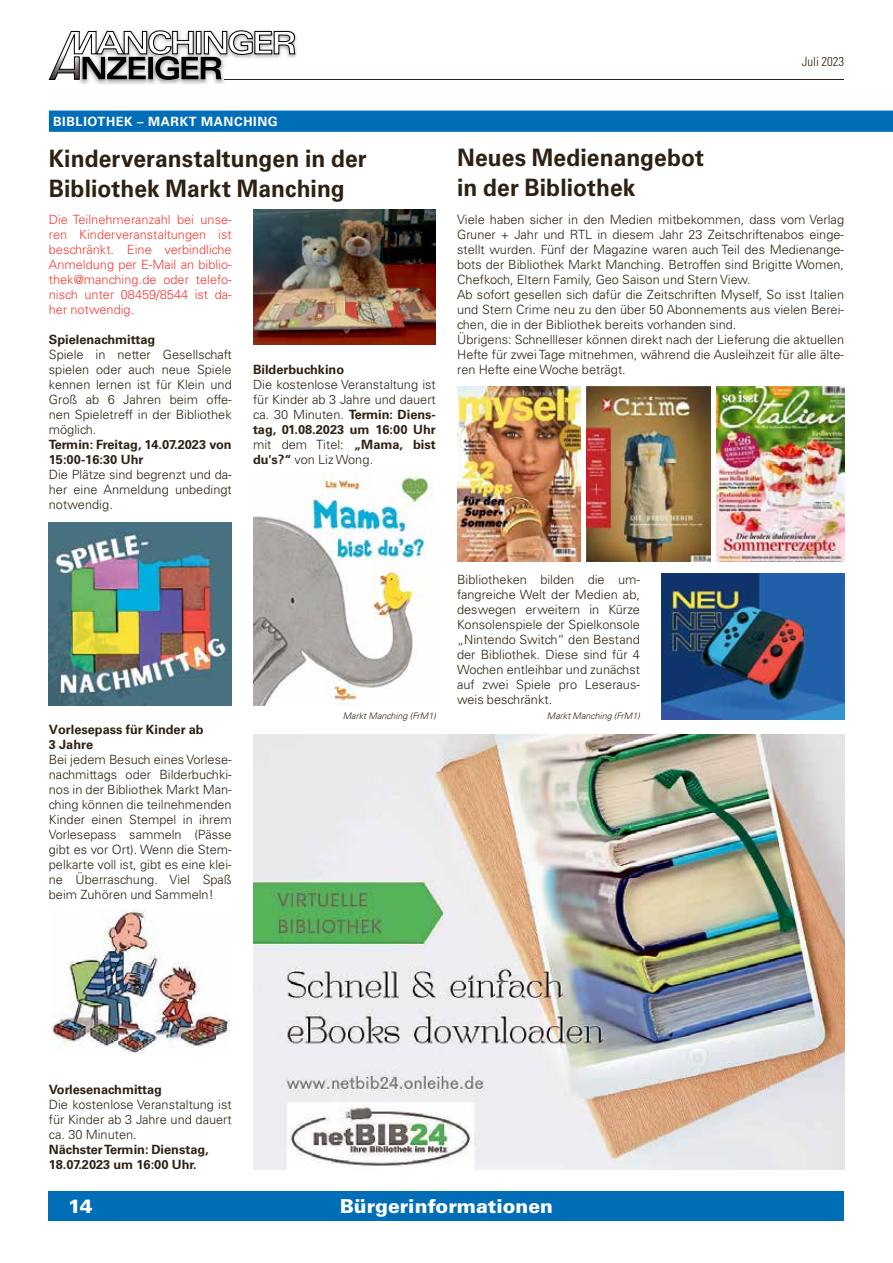
<style>
.page{position:relative;width:893px;height:1263px;background:#fff}
.page>*{position:absolute;margin:0;border:0;box-sizing:border-box;transform-origin:0 0}
.t1{font:700 24px/30px "Univers LT Std";letter-spacing:.005em;color:#2e2113;scale:.95 1}
.t2{font:900 19.2px "Univers LT Std";color:#fff}
.t3{font:300 12.75px/15px "Univers LT Std";color:#2e2113;text-align:justify}
.t4{font:300 12.75px/15px "Univers LT Std";color:#f13d37;text-align:justify}
.t5{font:700 12.75px/15px "Univers LT Std";color:#2e2113}
.t6{font:700 12.75px "Univers LT Std";letter-spacing:.05em;color:#fff}
.t7{font:300 condensed 12.75px "Univers LT Std";color:#2e2113}
.t8{font:italic 300 9px "Univers LT Std";color:#2e2113}
.s1{font-weight:700}
</style>
<div class="page">
<img style="left:80px;top:34px;width:217px;height:50px">
<svg style="left:49px;top:30px;width:246px;height:50px"></svg>
<hr style="left:225px;top:79px;width:619px;height:1px;background:#2e2113">
<div style="left:49px;top:1191px;width:795px;height:29px;background:#006eb7"></div>
<img style="left:52px;top:910px;width:177px;height:144px">
<img style="left:253px;top:209px;width:183px;height:135px">
<img style="left:253px;top:472px;width:180px;height:233px">
<img style="left:49px;top:523px;width:183px;height:182px">
<img style="left:661px;top:574px;width:183px;height:145px">
<img style="left:457px;top:387px;width:123px;height:174px">
<img style="left:716px;top:387px;width:128px;height:174px">
<img style="left:587px;top:387px;width:123px;height:174px">
<div style="left:49px;top:111px;width:844px;height:21px;background:#006eb7"></div>
<img style="left:253px;top:734px;width:591px;height:435px">
<p class="t6" style="left:53px;top:114px;width:226px">BIBLIOTHEK – MARKT MANCHING</p>
<h1 class="t1" style="left:49px;top:143px;width:336px">Kinderveranstaltungen in der<br>Bibliothek Markt Manching</h1>
<p class="t4" style="left:49px;top:212px;width:184px">Die Teilnehmeranzahl bei unse&shy;ren Kinderveranstaltungen ist beschränkt. Eine verbindliche Anmeldung per E-Mail an biblio&shy;thek@manching.de oder telefo&shy;nisch unter 08459/8544 ist da&shy;her notwendig.</p>
<p class="t5" style="left:49px;top:332px;width:108px">Spielenachmittag</p>
<p class="t3" style="left:49px;top:347px;width:184px">Spiele in netter Gesellschaft spielen oder auch neue Spiele kennen lernen ist für Klein und Groß ab 6 Jahren beim offe&shy;nen Spieletreff in der Bibliothek möglich.</p>
<p class="t5" style="left:49px;top:437px;width:184px">Termin: Freitag, 14.07.2023 von<br>15:00-16:30 Uhr</p>
<p class="t3" style="left:49px;top:467px;width:184px">Die Plätze sind begrenzt und da&shy;her eine Anmeldung unbedingt notwendig.</p>
<p class="t5" style="left:253px;top:362px;width:93px">Bilderbuchkino</p>
<p class="t3" style="left:253px;top:377px;width:184px">Die kostenlose Veranstaltung ist für Kinder ab 3 Jahre und dauert ca. 30 Minuten. <span class="s1">Termin: Diens&shy;tag, 01.08.2023 um 16:00 Uhr </span>mit dem Titel: <span class="s1">„Mama, bist du's?“</span> von Liz Wong.</p>
<p class="t7" style="left:802px;top:53px;width:44px">Juli 2023</p>
<h1 class="t1" style="left:457px;top:143px;width:261px">Neues Medienangebot in der Bibliothek</h1>
<p class="t3" style="left:457px;top:212px;width:388px;text-align:left">Viele haben sicher in den Medien mitbekommen, dass vom Verlag Gruner + Jahr und RTL in diesem Jahr 23 Zeitschriftenabos einge&shy;stellt wurden. Fünf der Magazine waren auch Teil des Medienange&shy;bots der Bibliothek Markt Manching. Betroffen sind Brigitte Women, Chefkoch, Eltern Family, Geo Saison und Stern View.<br>Ab sofort gesellen sich dafür die Zeitschriften Myself, So isst Italien und Stern Crime neu zu den über 50 Abonnements aus vielen Berei&shy;chen, die in der Bibliothek bereits vorhanden sind.<br>Übrigens: Schnellleser können direkt nach der Lieferung die aktuellen Hefte für zwei Tage mitnehmen, während die Ausleihzeit für alle älte&shy;ren Hefte eine Woche beträgt.</p>
<p class="t5" style="left:49px;top:722px;width:156px">Vorlesepass für Kinder ab<br>3 Jahre</p>
<p class="t3" style="left:49px;top:752px;width:184px">Bei jedem Besuch eines Vorlese&shy;nachmittags oder Bilderbuchki&shy;nos in der Bibliothek Markt Man&shy;ching können die teilnehmenden Kinder einen Stempel in ihrem Vorlesepass sammeln (Pässe gibt es vor Ort). Wenn die Stem&shy;pelkarte voll ist, gibt es eine klei&shy;ne Überraschung. Viel Spaß beim Zuhören und Sammeln!</p>
<p class="t8" style="left:343px;top:711px;width:95px">Markt Manching (FrM1)</p>
<p class="t3" style="left:457px;top:572px;width:184px">Bibliotheken bilden die um&shy;fangreiche Welt der Medien ab, deswegen erweitern in Kürze Konsolenspiele der Spielkonsole „Nintendo Switch“ den Bestand der Bibliothek. Diese sind für 4<br>Wochen entleihbar und zunächst auf zwei Spiele pro Leseraus&shy;weis beschränkt.</p>
<p class="t8" style="left:547px;top:711px;width:95px">Markt Manching (FrM1)</p>
<p class="t5" style="left:49px;top:1082px;width:115px">Vorlesenachmittag</p>
<p class="t3" style="left:49px;top:1097px;width:184px">Die kostenlose Veranstaltung ist für Kinder ab 3 Jahre und dauert ca. 30 Minuten.</p>
<p class="t5" style="left:49px;top:1142px;width:161px">Nächster Termin: Dienstag,<br>18.07.2023 um 16:00 Uhr.</p>
<h2 class="t2" style="left:68px;top:1193px;width:26px">14</h2>
<h2 class="t2" style="left:340px;top:1193px;width:214px">Bürgerinformationen</h2>
</div>
